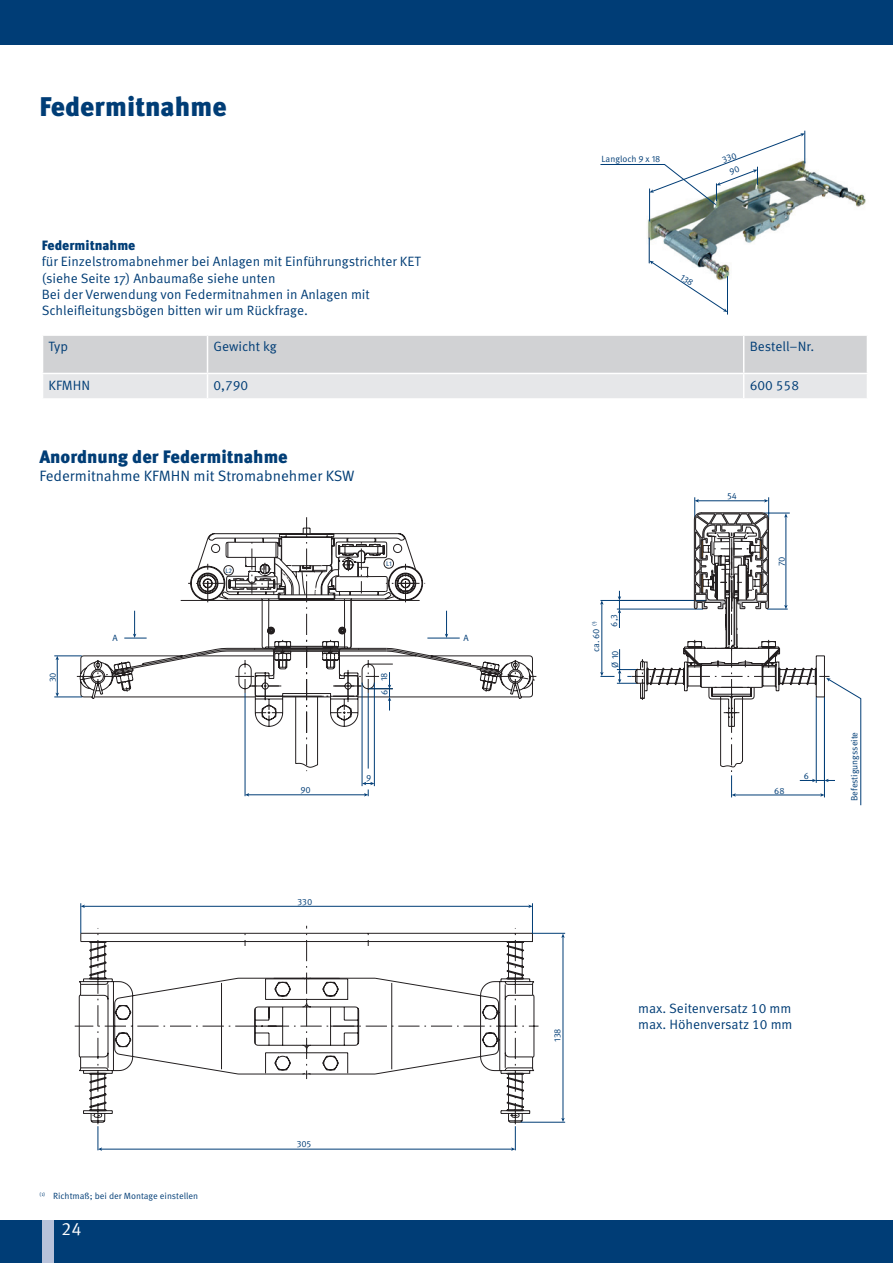
<style>
.page{position:relative;width:893px;height:1263px;background:#fff}
.page>*{position:absolute;margin:0;border:0;box-sizing:border-box;transform-origin:0 0}
.t1{font:900 27px "Meta Pro";color:#003d76}
.t2{font:900 18px "Meta Pro";color:#003d76}
.t3{font:18px "Meta Pro";color:#fff}
.t4{font:15px "Meta Pro";color:#003d76}
.t5{font:13.5px/16.2px "Meta Pro";color:#003d76}
.t6{font:900 13.5px "Meta Pro";color:#003d76}
.t7{font:9px "Meta Pro";color:#003d76}
.t8{font:6.75px "Meta Pro";color:#003d76}
.t9{font:6.6px "Meta Pro";color:#003d76}
</style>
<div class="page">
<div style="left:0;top:1220px;width:893px;height:43px;background:#003d76"></div>
<div style="left:43px;top:1220px;width:11px;height:43px;background:#b8c2da"></div>
<div style="left:0;top:0;width:893px;height:45px;background:#003d76"></div>
<svg style="left:43px;top:335px;width:824px;height:63px;background:#dbdbdd"></svg>
<img style="left:647px;top:159px;width:219px;height:118px">
<hr style="left:649px;top:189px;width:1px;height:32px;background:#003d76">
<hr style="left:804px;top:131px;width:1px;height:32px;background:#003d76">
<hr style="left:727px;top:276px;width:1px;height:38px;background:#003d76">
<svg style="left:79px;top:655px;width:260px;height:272px"></svg>
<svg style="left:74px;top:927px;width:465px;height:198px"></svg>
<svg style="left:254px;top:925px;width:245px;height:154px"></svg>
<hr style="left:245px;top:693px;width:1px;height:103px;background:#003d76">
<hr style="left:368px;top:693px;width:1px;height:75px;background:#003d76">
<hr style="left:362px;top:682px;width:1px;height:104px;background:#003d76">
<hr style="left:374px;top:682px;width:1px;height:104px;background:#003d76">
<hr style="left:81px;top:903px;width:1px;height:30px;background:#003d76">
<hr style="left:532px;top:903px;width:1px;height:30px;background:#003d76">
<hr style="left:521px;top:1122px;width:44px;height:1px;background:#003d76">
<hr style="left:532px;top:933px;width:33px;height:1px;background:#003d76">
<hr style="left:860px;top:698px;width:1px;height:107px;background:#003d76">
<hr style="left:57px;top:659px;width:1px;height:35px;background:#003d76">
<svg style="left:54px;top:656px;width:28px;height:4px"></svg>
<svg style="left:54px;top:693px;width:28px;height:5px"></svg>
<svg style="left:94px;top:533px;width:443px;height:188px"></svg>
<hr style="left:248px;top:794px;width:117px;height:1px;background:#003d76">
<svg style="left:245px;top:793px;width:4px;height:3px"></svg>
<svg style="left:362px;top:782px;width:12px;height:14px"></svg>
<hr style="left:84px;top:906px;width:446px;height:1px;background:#003d76">
<svg style="left:81px;top:904px;width:4px;height:4px"></svg>
<svg style="left:528px;top:904px;width:4px;height:4px"></svg>
<hr style="left:563px;top:936px;width:1px;height:183px;background:#003d76">
<svg style="left:561px;top:1118px;width:4px;height:4px"></svg>
<svg style="left:561px;top:933px;width:4px;height:5px"></svg>
<hr style="left:101px;top:1149px;width:411px;height:1px;background:#003d76">
<svg style="left:511px;top:1126px;width:5px;height:25px"></svg>
<svg style="left:98px;top:1126px;width:4px;height:25px"></svg>
<svg style="left:600px;top:497px;width:261px;height:300px"></svg>
<svg style="left:600px;top:133px;width:205px;height:72px"></svg>
<svg style="left:649px;top:238px;width:78px;height:74px"></svg>
<h1 class="t1" style="left:39px;top:90px;width:189px">Federmitnahme</h1>
<p class="t7" style="left:601px;top:153px;width:60px">Langloch 9 x 18</p>
<p class="t6" style="left:42px;top:237px;width:95px">Federmitnahme</p>
<p class="t5" style="left:42px;top:254px;width:380px">für Einzelstromabnehmer bei Anlagen mit Einführungstrichter KET (siehe Seite 17) Anbaumaße siehe unten<br>Bei der Verwendung von Federmitnahmen in Anlagen mit Schleifleitungsbögen bitten wir um Rückfrage.</p>
<p class="t5" style="left:49px;top:339px;width:21px">Typ</p>
<p class="t5" style="left:214px;top:339px;width:65px">Gewicht kg</p>
<p class="t5" style="left:750px;top:339px;width:66px">Bestell–Nr.</p>
<p class="t5" style="left:49px;top:377px;width:43px">KFMHN</p>
<p class="t5" style="left:214px;top:377px;width:36px">0,790</p>
<p class="t5" style="left:750px;top:377px;width:51px">600 558</p>
<h2 class="t2" style="left:39px;top:446px;width:250px">Anordnung der Federmitnahme</h2>
<p class="t4" style="left:39px;top:467px;width:317px">Federmitnahme KFMHN mit Stromabnehmer KSW</p>
<p class="t7" style="left:47px;top:682px;width:12px;rotate:-90deg">30</p>
<p class="t7" style="left:112px;top:632px;width:7px">A</p>
<p class="t9" style="left:226px;top:566px;width:8px">L2</p>
<p class="t8" style="left:386px;top:559px;width:7px">L1</p>
<p class="t7" style="left:378px;top:681px;width:10px;rotate:-90deg">18</p>
<p class="t7" style="left:379px;top:695px;width:7px;rotate:-90deg">6</p>
<p class="t7" style="left:300px;top:784px;width:12px">90</p>
<p class="t7" style="left:366px;top:772px;width:7px">9</p>
<p class="t7" style="left:463px;top:632px;width:7px">A</p>
<p class="t7" style="left:590px;top:652px;width:33px;rotate:-90deg">ca. 60 <sup>(¹)</sup></p>
<p class="t7" style="left:609px;top:626px;width:14px;rotate:-90deg">6,3</p>
<p class="t7" style="left:609px;top:667px;width:19px;rotate:-90deg">Ø 10</p>
<p class="t7" style="left:727px;top:491px;width:11px">54</p>
<p class="t7" style="left:776px;top:566px;width:11px;rotate:-90deg">70</p>
<p class="t7" style="left:774px;top:785px;width:12px">68</p>
<p class="t7" style="left:804px;top:771px;width:7px">6</p>
<p class="t7" style="left:849px;top:801px;width:71px;rotate:-90deg">Befestigungsseite</p>
<p class="t7" style="left:298px;top:896px;width:16px">330</p>
<p class="t7" style="left:552px;top:1042px;width:15px;rotate:-90deg">138</p>
<p class="t5" style="left:638px;top:1000px;width:156px">max. Seitenversatz 10 mm max. Höhenversatz 10 mm</p>
<p class="t7" style="left:40px;top:1190px;width:160px"><sup>(1)</sup> Richtmaß; bei der Montage einstellen</p>
<h2 class="t3" style="left:61px;top:1218px;width:22px">24</h2>
<p class="t7" style="left:297px;top:1138px;width:16px">305</p>
</div>
